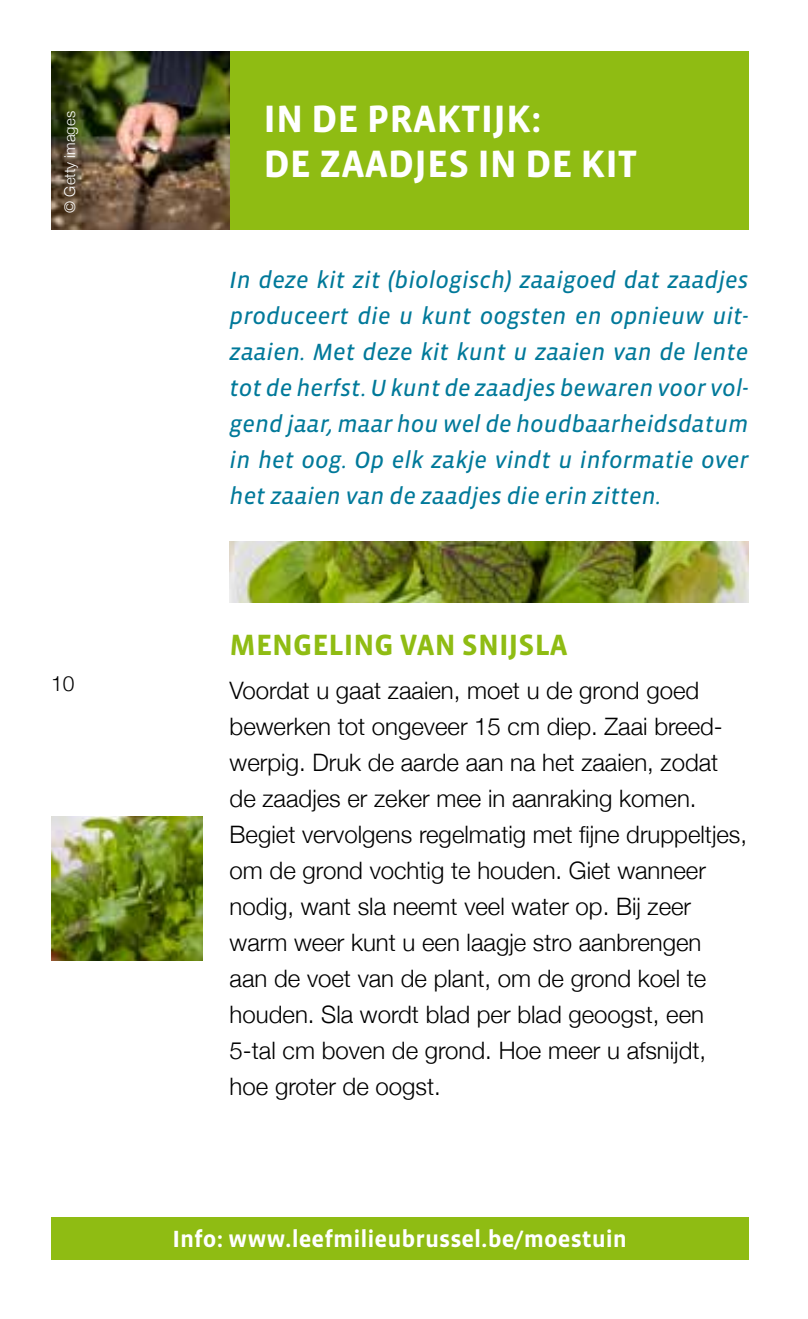
<style>
.page{position:relative;width:808px;height:1319px;background:#fff}
.page>*{position:absolute;margin:0;border:0;box-sizing:border-box;transform-origin:0 0}
.t1{font:700 39px/45px "Vista Sans";color:#fff}
.t2{font:700 30px "Vista Sans";color:#8fbc13}
.t3{font:300 24px/36px "Helvetica Neue";color:#000}
.t4{font:italic 24px/36px "Vista Sans Reg";color:#00799a;text-align:justify}
.t5{font:700 24px "Vista Sans";color:#fff}
.t6{font:300 21px "Helvetica Neue";color:#000}
.t7{font:300 15px "Helvetica Neue";color:#fff}
</style>
<div class="page">
<div style="left:230px;top:51px;width:518px;height:179px;background:#8fbc13"></div>
<img style="left:51px;top:51px;width:179px;height:179px">
<div style="left:51px;top:1216px;width:697px;height:43px;background:#8fbc13"></div>
<img style="left:230px;top:541px;width:518px;height:61px">
<img style="left:51px;top:816px;width:151px;height:144px">
<p class="t7" style="left:61px;top:213px;width:103px;rotate:-90deg">© Getty images</p>
<p class="t6" style="left:51px;top:670px;width:25px">10</p>
<h1 class="t1" style="left:264px;top:98px;width:375px">IN DE PRAKTIJK:<br>DE ZAADJES IN DE KIT</h1>
<p class="t4" style="left:230px;top:262px;width:520px">In deze kit zit (biologisch) zaaigoed dat zaadjes produceert die u kunt oogsten en opnieuw uit&shy;zaaien. Met deze kit kunt u zaaien van de lente tot de herfst. U kunt de zaadjes bewaren voor vol&shy;gend jaar, maar hou wel de houdbaarheidsdatum in het oog. Op elk zakje vindt u informatie over het zaaien van de zaadjes die erin zitten.</p>
<p class="t2" style="left:230px;top:629px;width:340px">MENGELING VAN SNIJSLA</p>
<p class="t3" style="left:230px;top:672px;width:519px">Voordat u gaat zaaien, moet u de grond goed bewerken tot ongeveer 15 cm diep. Zaai breed&shy;werpig. Druk de aarde aan na het zaaien, zodat de zaadjes er zeker mee in aanraking komen.<br>Begiet vervolgens regelmatig met fijne druppeltjes, om de grond vochtig te houden. Giet wanneer nodig, want sla neemt veel water op. Bij zeer warm weer kunt u een laagje stro aanbrengen<br>aan de voet van de plant, om de grond koel te houden. Sla wordt blad per blad geoogst, een 5-tal cm boven de grond. Hoe meer u afsnijdt, hoe groter de oogst.</p>
<p class="t5" style="left:172px;top:1226px;width:456px">I NFO: WWW.LEEFMILIEUBRUSSEL.BE/MOESTUIN</p>
</div>
